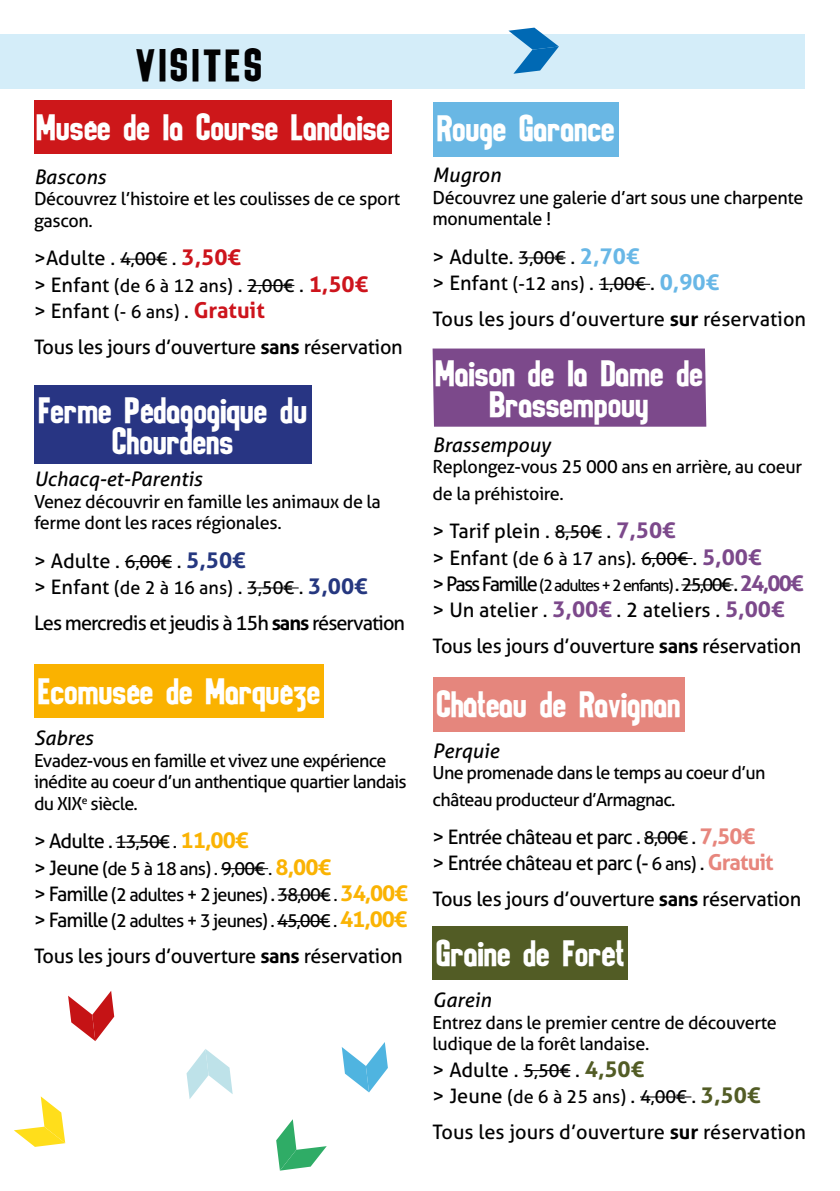
<style>
.page{position:relative;width:840px;height:1191px;background:#fff}
.page>*{position:absolute;margin:0;border:0;box-sizing:border-box;transform-origin:0 0}
.t1{font:32px "Pariri";letter-spacing:.1em;color:#020203}
.t2{font:26px/31.2px "Pariri";color:#fff;text-align:center}
.t3{font:20px/36px "Aller";letter-spacing:-.02em;color:#000}
.t4{font:20px "Aller";color:#000}
.t5{font:20px/26.4px "Aller";letter-spacing:-.04em;color:#000}
.t6{font:italic 20px "Aller";color:#000}
.t7{font:20px "Aller";letter-spacing:-.05em;color:#000}
.t8{font:18px/21.6px "Aller";letter-spacing:-.02em;color:#000}
.t9{font:18px/21.6px "Aller";letter-spacing:-.04em;color:#000}
.t10{font:18px/26.4px "Aller";letter-spacing:-.05em;color:#000}
.t11{font:16px "Aller";letter-spacing:-.08em;color:#000}
.s1{font-size:18px}
.s2{font-weight:700;font-size:22px;color:#cd141c}
.s3{font-size:20px}
.s4{font-weight:700}
.s5{font-weight:700;font-size:22px;color:#25377f}
.s6{font-weight:700;font-size:22px;color:#fab303}
.s7{font-weight:700;font-size:22px;color:#68b7e6}
.s8{font-weight:700;font-size:22px;color:#7c498b}
.s9{font-weight:700;font-size:22px;color:#e7867d}
.s10{font-weight:700;font-size:22px;color:#525c25}
</style>
<div class="page">
<div style="left:34px;top:101px;width:357px;height:53px;background:#cd171a"></div>
<hr style="left:120px;top:259px;width:47px;height:1px;background:#000">
<hr style="left:247px;top:285px;width:47px;height:1px;background:#000">
<div style="left:34px;top:385px;width:277px;height:78px;background:#283583"></div>
<hr style="left:125px;top:561px;width:47px;height:1px;background:#000">
<hr style="left:247px;top:587px;width:51px;height:1px;background:#000">
<div style="left:34px;top:664px;width:289px;height:54px;background:#fab200"></div>
<hr style="left:116px;top:841px;width:53px;height:1px;background:#000">
<hr style="left:221px;top:868px;width:47px;height:1px;background:#000">
<hr style="left:277px;top:894px;width:53px;height:1px;background:#000">
<hr style="left:277px;top:921px;width:52px;height:1px;background:#000">
<div style="left:432px;top:102px;width:186px;height:54px;background:#69b7e4"></div>
<hr style="left:518px;top:257px;width:47px;height:1px;background:#000">
<hr style="left:598px;top:284px;width:51px;height:1px;background:#000">
<div style="left:432px;top:348px;width:274px;height:79px;background:#7c498b"></div>
<hr style="left:554px;top:531px;width:47px;height:1px;background:#000">
<hr style="left:640px;top:558px;width:52px;height:1px;background:#000">
<hr style="left:681px;top:584px;width:52px;height:1px;background:#000">
<div style="left:432px;top:677px;width:252px;height:55px;background:#e5867d"></div>
<hr style="left:643px;top:837px;width:44px;height:1px;background:#000">
<div style="left:432px;top:926px;width:195px;height:54px;background:#525c25"></div>
<hr style="left:523px;top:1070px;width:47px;height:1px;background:#000">
<hr style="left:639px;top:1096px;width:52px;height:1px;background:#000">
<div style="left:0;top:34px;width:804px;height:55px;background:#d4edf9"></div>
<svg style="left:68px;top:991px;width:46px;height:50px"></svg>
<svg style="left:276px;top:1119px;width:50px;height:51px"></svg>
<svg style="left:186px;top:1049px;width:46px;height:50px"></svg>
<svg style="left:341px;top:1042px;width:46px;height:50px"></svg>
<svg style="left:508px;top:28px;width:50px;height:46px"></svg>
<svg style="left:14px;top:1096px;width:51px;height:50px"></svg>
<h1 class="t1" style="left:135px;top:45px;width:128px">VISITES</h1>
<h2 class="t2" style="left:36px;top:111px;width:355px">Musée de la Course Landaise</h2>
<p class="t6" style="left:34px;top:164px;width:73px">Bascons</p>
<p class="t8" style="left:34px;top:188px;width:367px">Découvrez l’histoire et les coulisses de ce sport gascon.</p>
<p class="t3" style="left:34px;top:240px;width:208px">&gt;Adulte . <span class="s1">4,00€</span> . <span class="s2">3,50€</span></p>
<p class="t8" style="left:34px;top:274px;width:335px"><span class="s3">&gt; Enfant</span> (de 6 à 12 ans) <span class="s3">.</span> 2,00€ <span class="s3">.</span> <span class="s2">1,50€</span></p>
<p class="t3" style="left:34px;top:293px;width:370px">&gt; Enfant <span class="s1">(- 6 ans)</span> . <span class="s2">Gratuit<br></span>Tous les jours d’ouverture <span class="s4">sans</span> réservation</p>
<h2 class="t2" style="left:38px;top:393px;width:270px">Ferme Pédagogique du<br>Chourdens</h2>
<p class="t6" style="left:34px;top:466px;width:169px">Uchacq-et-Parentis</p>
<p class="t8" style="left:34px;top:490px;width:348px">Venez découvrir en famille les animaux de la ferme dont les races régionales.</p>
<p class="t3" style="left:34px;top:542px;width:213px">&gt; Adulte . <span class="s1">6,00€</span> . <span class="s5">5,50€</span></p>
<p class="t8" style="left:34px;top:577px;width:335px"><span class="s3">&gt; Enfant</span> (de 2 à 16 ans) <span class="s3">.</span> 3,50€ <span class="s3">.</span> <span class="s5">3,00€</span></p>
<p class="t7" style="left:34px;top:611px;width:372px">Les mercredis et jeudis à 15h <span class="s4">sans</span> réservation</p>
<h2 class="t2" style="left:38px;top:674px;width:284px">Ecomusée de Marquèze</h2>
<p class="t6" style="left:34px;top:725px;width:61px">Sabres</p>
<p class="t9" style="left:34px;top:749px;width:374px">Evadez-vous en famille et vivez une expérience inédite au coeur d’un anthentique quartier landais du XIX<sup>e</sup> siècle.</p>
<p class="t3" style="left:34px;top:823px;width:216px">&gt; Adulte . <span class="s1">13,50€ .</span> <span class="s6">11,00€</span></p>
<p class="t10" style="left:34px;top:855px;width:375px"><span class="s3">&gt; Jeune</span> (de 5 à 18 ans) . 9,00€ . <span class="s6">8,00€<br></span><span class="s3">&gt; Famille</span> (2 adultes + 2 jeunes) <span class="s3">.</span> 38,00€ . <span class="s6">34,00€ </span><span class="s3">&gt; Famille</span> (2 adultes + 3 jeunes) . 45,00€ . <span class="s6">41,00€</span></p>
<p class="t3" style="left:34px;top:938px;width:370px">Tous les jours d’ouverture <span class="s4">sans</span> réservation</p>
<h2 class="t2" style="left:436px;top:112px;width:179px">Rouge Garance</h2>
<p class="t6" style="left:432px;top:163px;width:70px">Mugron</p>
<p class="t8" style="left:432px;top:187px;width:372px">Découvrez une galerie d’art sous une charpente monumentale !</p>
<p class="t3" style="left:432px;top:239px;width:208px">&gt; Adulte. <span class="s1">3,00€</span> . <span class="s7">2,70€</span></p>
<p class="t8" style="left:432px;top:273px;width:288px"><span class="s3">&gt; Enfant</span> (-12 ans) <span class="s3">.</span> 1,00€ <span class="s3">.</span> <span class="s7">0,90€</span></p>
<p class="t4" style="left:432px;top:307px;width:375px">Tous les jours d’ouverture <span class="s4">sur</span> réservation</p>
<h2 class="t2" style="left:434px;top:356px;width:269px">Maison de la Dame de<br>Brassempouy</h2>
<p class="t6" style="left:432px;top:432px;width:119px">Brassempouy</p>
<p class="t8" style="left:432px;top:453px;width:371px;line-height:26.4px">Replongez-vous 25 000 ans en arrière, au coeur de la préhistoire.</p>
<p class="t4" style="left:432px;top:519px;width:244px">&gt; Tarif plein . <span class="s1">8,50€</span> . <span class="s8">7,50€</span></p>
<p class="t8" style="left:432px;top:547px;width:330px"><span class="s3">&gt; Enfant</span> (de 6 à 17 ans)<span class="s3">.</span> 6,00€ <span class="s3">.</span> <span class="s8">5,00€</span></p>
<p class="t11" style="left:432px;top:575px;width:372px"><span class="s3">&gt; Pass Famille</span> (2 adultes + 2 enfants) <span class="s3">.</span> <span class="s1">25,00€</span> <span class="s3">.</span> <span class="s8">24,00€</span></p>
<p class="t3" style="left:432px;top:592px;width:370px">&gt; Un atelier . <span class="s8">3,00€</span> . 2 ateliers . <span class="s8">5,00€<br></span>Tous les jours d’ouverture <span class="s4">sans</span> réservation</p>
<h2 class="t2" style="left:436px;top:687px;width:245px">Château de Ravignan</h2>
<p class="t6" style="left:432px;top:738px;width:68px">Perquie</p>
<p class="t9" style="left:432px;top:759px;width:334px;line-height:26.4px">Une promenade dans le temps au coeur d’un château producteur d’Armagnac.</p>
<p class="t5" style="left:432px;top:823px;width:342px">&gt; Entrée château et parc . <span class="s1">8,00€</span> . <span class="s9">7,50€<br></span>&gt; Entrée château et parc (- <span class="s1">6 ans)</span> . <span class="s9">Gratuit</span></p>
<p class="t3" style="left:432px;top:881px;width:370px">Tous les jours d’ouverture <span class="s4">sans</span> réservation</p>
<h2 class="t2" style="left:436px;top:936px;width:189px">Graine de Forêt</h2>
<p class="t6" style="left:432px;top:987px;width:60px">Garein</p>
<p class="t8" style="left:432px;top:1011px;width:345px">Entrez dans le premier centre de découverte ludique de la forêt landaise.</p>
<p class="t3" style="left:432px;top:1051px;width:213px">&gt; Adulte . <span class="s1">5,50€</span> . <span class="s10">4,50€</span></p>
<p class="t8" style="left:432px;top:1085px;width:329px"><span class="s3">&gt; Jeune</span> (de 6 à 25 ans) <span class="s3">.</span> 4,00€ <span class="s3">.</span> <span class="s10">3,50€</span></p>
<p class="t4" style="left:432px;top:1119px;width:375px">Tous les jours d’ouverture <span class="s4">sur</span> réservation</p>
</div>
